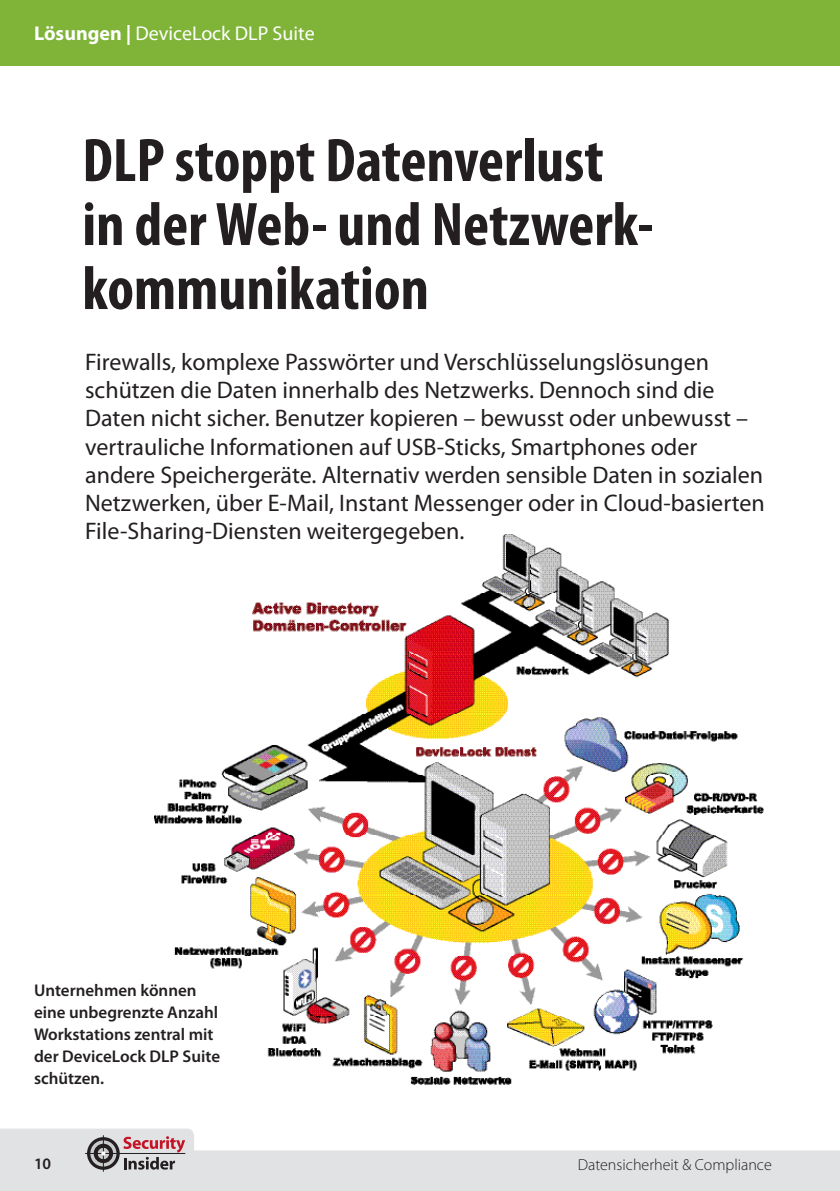
<style>
.page{position:relative;width:840px;height:1191px;background:#fff}
.page>*{position:absolute;margin:0;border:0;box-sizing:border-box;transform-origin:0 0}
.Headline{font:700 condensed 62px/64px "Myriad Pro";color:#231f20}
.Vorspann{font:24px/28px "Myriad Pro";color:#231f20}
.t1{font:20px "Myriad Pro";color:#fff}
.BU{font:600 17px/22px "Myriad Pro";color:#231f20}
.t2{font:300 16px "Myriad Pro";color:#231f20}
.t3{font:600 16px "Myriad Pro";color:#231f20}
.s1{font-weight:700}
</style>
<div class="page">
<svg style="left:0;top:1128px;width:839px;height:63px;fill:#e1e2e4"></svg>
<div style="left:0;top:0;width:839px;height:65px;background:#7fb438"></div>
<svg style="left:87px;top:1137px;width:33px;height:32px"></svg>
<svg style="left:90px;top:1140px;width:26px;height:26px"></svg>
<hr style="left:103px;top:1135px;width:1px;height:36px;background:#231f20">
<hr style="left:85px;top:1153px;width:100px;height:1px;background:#231f20">
<svg style="left:94px;top:1143px;width:19px;height:20px"></svg>
<svg style="left:123px;top:1136px;width:62px;height:33px;background:#bc9fa3"></svg>
<img style="left:155px;top:534px;width:608px;height:550px">
<p class="t1" style="left:34px;top:21px;width:282px"><span class="s1">Lösungen |</span> DeviceLock DLP Suite</p>
<p class="Headline" style="left:82px;top:127px;width:572px">DLP stoppt Datenverlust in der Web- und Netzwerk&shy;kommunikation</p>
<p class="Vorspann" style="left:85px;top:348px;width:681px">Firewalls, komplexe Passwörter und Verschlüsselungslösungen schützen die Daten innerhalb des Netzwerks. Dennoch sind die Daten nicht sicher. Benutzer kopieren – bewusst oder unbewusst – vertrauliche Informationen auf USB-Sticks, Smartphones oder andere Speichergeräte. Alternativ werden sensible Daten in sozialen Netzwerken, über E-Mail, Instant Messenger oder in Cloud-basierten File-Sharing-Diensten weitergegeben.</p>
<p class="BU" style="left:34px;top:979px;width:187px">Unternehmen können eine unbegrenzte Anzahl<br>Workstations zentral mit der DeviceLock DLP Suite schützen.</p>
<p class="t3" style="left:34px;top:1153px;width:19px">10</p>
<p class="t2" style="left:577px;top:1155px;width:195px">Datensicherheit &amp; Compliance</p>
</div>
